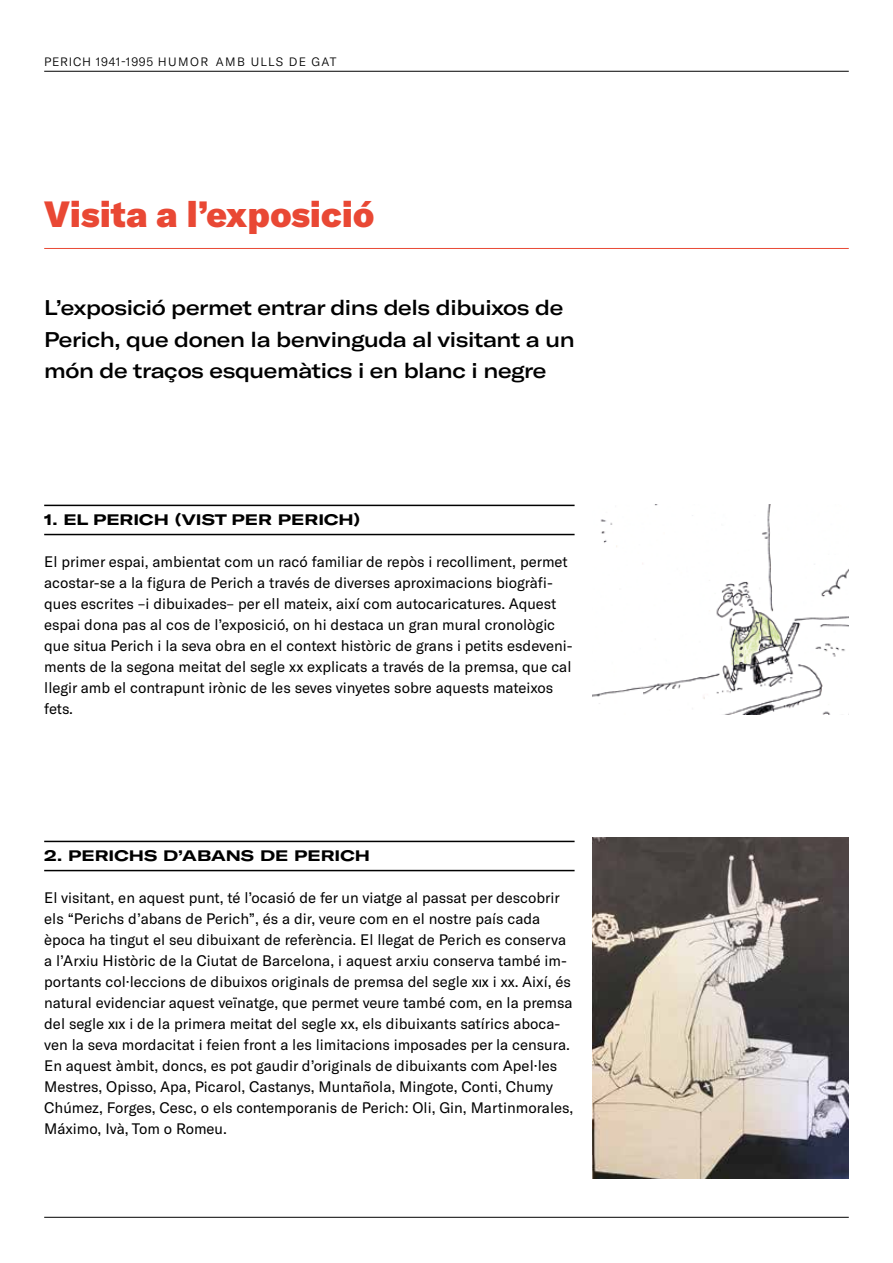
<style>
.page{position:relative;width:893px;height:1263px;background:#fff}
.page>*{position:absolute;margin:0;border:0;box-sizing:border-box;transform-origin:0 0}
.t1{font:900 36px "GT America";color:#e94834}
.t2{font:500 expanded 21px/31.5px "GT America";letter-spacing:-.02em;color:#000}
.t3{font:15px/21px "GT America";color:#000}
.t4{font:700 expanded 15px "GT America";color:#000}
.t5{font:300 12px "GT America";letter-spacing:.06em;color:#000}
.s1{font-weight:500;font-size:10.5px}
</style>
<div class="page">
<hr style="left:44px;top:71px;width:805px;height:1px;background:#000">
<hr style="left:44px;top:1217px;width:805px;height:1px;background:#000">
<hr style="left:44px;top:248px;width:805px;height:1px;background:#e94834">
<hr style="left:44px;top:505px;width:531px;height:1px;background:#000">
<hr style="left:44px;top:534px;width:531px;height:1px;background:#000">
<hr style="left:44px;top:841px;width:531px;height:1px;background:#000">
<hr style="left:44px;top:870px;width:531px;height:1px;background:#000">
<img style="left:593px;top:504px;width:256px;height:210px">
<img style="left:593px;top:837px;width:256px;height:342px">
<p class="t5" style="left:44px;top:55px;width:294px">PERICH 1941-1995 HUMOR AMB ULLS DE GAT</p>
<h1 class="t1" style="left:44px;top:191px;width:332px">Visita a l’exposició</h1>
<h2 class="t2" style="left:44px;top:292px;width:532px">L’exposició permet entrar dins dels dibuixos de<br>Perich, que donen la benvinguda al visitant a un món de traços esquemàtics i en blanc i negre</h2>
<p class="t4" style="left:44px;top:511px;width:318px">1. EL PERICH (VIST PER PERICH)</p>
<p class="t3" style="left:44px;top:551px;width:530px">El primer espai, ambientat com un racó familiar de repòs i recolliment, permet acostar-se a la figura de Perich a través de diverses aproximacions biogràfi&shy;ques escrites –i dibuixades– per ell mateix, així com autocaricatures. Aquest espai dona pas al cos de l’exposició, on hi destaca un gran mural cronològic que situa Perich i la seva obra en el context històric de grans i petits esdeveni&shy;ments de la segona meitat del segle <span class="s1">XX</span> explicats a través de la premsa, que cal llegir amb el contrapunt irònic de les seves vinyetes sobre aquests mateixos fets.</p>
<p class="t4" style="left:44px;top:847px;width:327px">2. PERICHS D’ABANS DE PERICH</p>
<p class="t3" style="left:44px;top:887px;width:531px">El visitant, en aquest punt, té l’ocasió de fer un viatge al passat per descobrir els “Perichs d’abans de Perich”, és a dir, veure com en el nostre país cada època ha tingut el seu dibuixant de referència. El llegat de Perich es conserva a l’Arxiu Històric de la Ciutat de Barcelona, i aquest arxiu conserva també im&shy;portants col·leccions de dibuixos originals de premsa del segle <span class="s1">XIX</span> i <span class="s1">XX</span>. Així, és natural evidenciar aquest veïnatge, que permet veure també com, en la premsa del segle <span class="s1">XIX</span> i de la primera meitat del segle <span class="s1">XX</span>, els dibuixants satírics aboca&shy;ven la seva mordacitat i feien front a les limitacions imposades per la censura.<br>En aquest àmbit, doncs, es pot gaudir d’originals de dibuixants com Apel·les Mestres, Opisso, Apa, Picarol, Castanys, Muntañola, Mingote, Conti, Chumy Chúmez, Forges, Cesc, o els contemporanis de Perich: Oli, Gin, Martinmorales, Máximo, Ivà, Tom o Romeu.</p>
</div>
